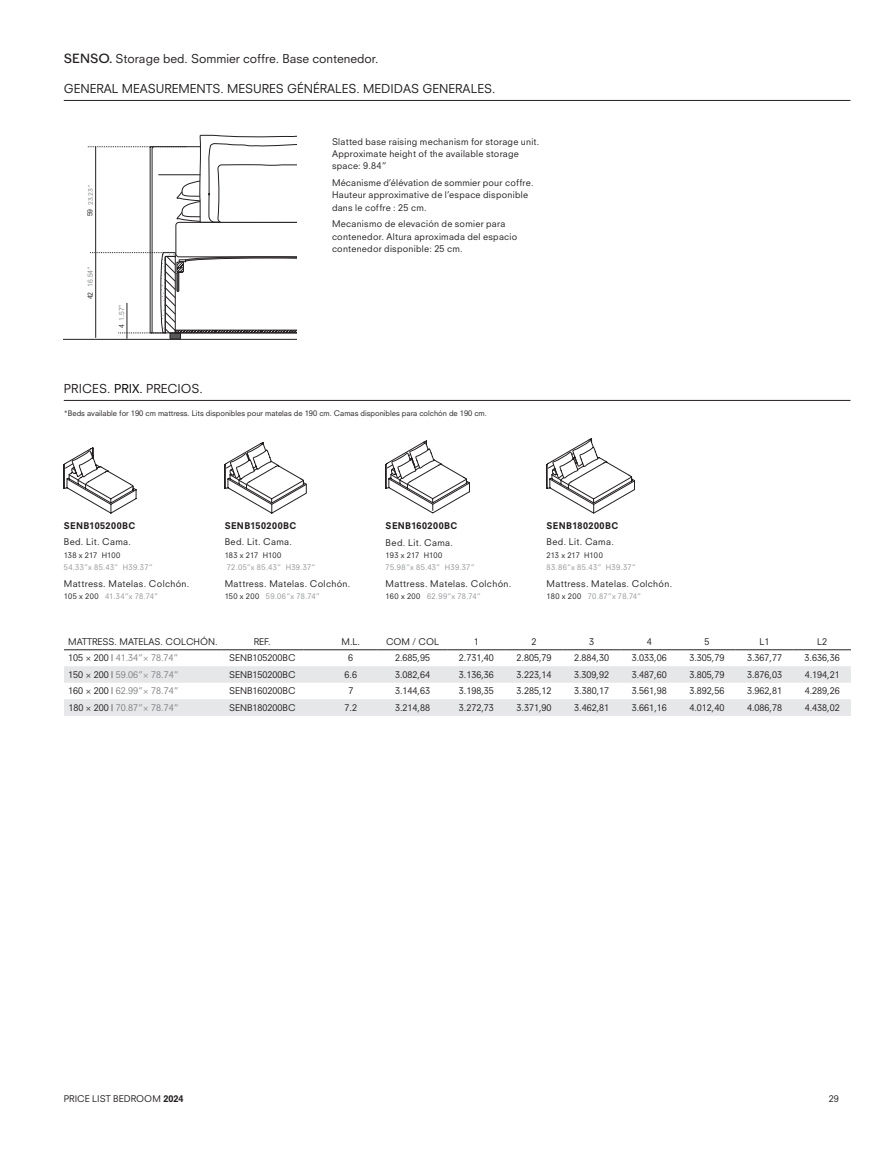
<style>
.page{position:relative;width:893px;height:1149px;background:#fff}
.page>*{position:absolute;margin:0;border:0;box-sizing:border-box;transform-origin:0 0}
.t1{font:12px "Neuzeit SLT Std";color:#231f20}
.t2{font:9px/12.3px "Neuzeit SLT Std";letter-spacing:.025em;color:#231f20}
.t3{font:9px "Neuzeit SLT Std";color:#231f20}
.t4{font:9px "Neuzeit SLT Std";color:#808285}
.t5{font:800 9px "Neuzeit SLT Std";letter-spacing:.05em;color:#231f20}
.t6{font:7.5px "Neuzeit SLT Std";color:#231f20}
.t7{font:7.5px "Neuzeit SLT Std";letter-spacing:.05em;color:#939598}
.t8{font:7.5px "Neuzeit SLT Std";letter-spacing:.03em;color:#939598}
.t9{font:6.75px "Neuzeit SLT Std";color:#808285}
.t10{font:5.85px "Neuzeit SLT Std";color:#808285;scale:1.15 1}
.s1{font-family:"Chiswick Grotesque";font-size:13.5px}
.s2{font-size:6.75px;color:#231f20}
.s3{color:#231f20}
.s4{color:#000}
.s5{font-weight:800}
</style>
<div class="page">
<hr style="left:64px;top:100px;width:786px;height:1px;background:#231f20">
<hr style="left:64px;top:400px;width:786px;height:1px;background:#231f20">
<svg style="left:64px;top:448px;width:72px;height:65px"></svg>
<svg style="left:225px;top:442px;width:81px;height:71px"></svg>
<svg style="left:386px;top:441px;width:84px;height:72px"></svg>
<svg style="left:546px;top:438px;width:89px;height:75px"></svg>
<svg style="left:64px;top:666px;width:787px;height:49px"></svg>
<hr style="left:378px;top:649px;width:69px;height:1px;background:#231f20">
<hr style="left:447px;top:649px;width:58px;height:1px;background:#231f20">
<hr style="left:505px;top:649px;width:58px;height:1px;background:#231f20">
<hr style="left:563px;top:649px;width:57px;height:1px;background:#231f20">
<hr style="left:620px;top:649px;width:58px;height:1px;background:#231f20">
<hr style="left:678px;top:649px;width:58px;height:1px;background:#231f20">
<hr style="left:736px;top:649px;width:57px;height:1px;background:#231f20">
<hr style="left:793px;top:649px;width:58px;height:1px;background:#231f20">
<hr style="left:324px;top:649px;width:54px;height:1px;background:#231f20">
<svg style="left:303px;top:649px;width:21px;height:1px"></svg>
<hr style="left:64px;top:649px;width:157px;height:1px;background:#231f20">
<hr style="left:221px;top:649px;width:82px;height:1px;background:#231f20">
<hr style="left:63px;top:339px;width:233px;height:1px;background:#231f20">
<svg style="left:88px;top:134px;width:208px;height:205px"></svg>
<hr style="left:159px;top:174px;width:41px;height:1px;background:#231f20">
<h1 class="t1" style="left:64px;top:51px;width:316px"><span class="s1">SENSO.</span> Storage bed. Sommier coffre. Base contenedor.</h1>
<h1 class="t1" style="left:64px;top:81px;width:433px">GENERAL MEASUREMENTS. MESURES GÉNÉRALES. MEDIDAS GENERALES.</h1>
<p class="t10" style="left:87px;top:216px;width:29px;rotate:-90deg"><span class="s2">59</span> 23.23”</p>
<p class="t9" style="left:86px;top:299px;width:35px;rotate:-90deg"><span class="s3">42</span> 16.54”</p>
<p class="t9" style="left:118px;top:328px;width:26px;rotate:-90deg"><span class="s3">4</span> 1.57”</p>
<h1 class="t1" style="left:64px;top:381px;width:141px">PRICES. <span class="s4">PRIX.</span> PRECIOS.</h1>
<p class="t2" style="left:332px;top:135px;width:209px">Slatted base raising mechanism for storage unit.<br>Approximate height of the available storage space: 9.84”</p>
<p class="t2" style="left:332px;top:176px;width:203px">Mécanisme d’élévation de sommier pour coffre.<br>Hauteur approximative de l’espace disponible dans le coffre : 25 cm.</p>
<p class="t2" style="left:332px;top:217px;width:187px">Mecanismo de elevación de somier para contenedor. Altura aproximada del espacio contenedor disponible: 25 cm.</p>
<p class="t6" style="left:64px;top:408px;width:425px">*Beds available for 190 cm mattress. Lits disponibles pour matelas de 190 cm. Camas disponibles para colchón de 190 cm.</p>
<p class="t5" style="left:64px;top:520px;width:73px">SENB105200BC</p>
<p class="t2" style="left:64px;top:535px;width:69px">Bed. Lit. Cama.</p>
<p class="t6" style="left:64px;top:550px;width:58px">138 x 217 H100</p>
<p class="t7" style="left:64px;top:562px;width:91px">54.33”x 85.43” H39.37”</p>
<p class="t2" style="left:64px;top:577px;width:127px">Mattress. Matelas. Colchón.</p>
<p class="t7" style="left:64px;top:591px;width:96px"><span class="s3">105 x 200</span> 41.34”x 78.74”</p>
<p class="t5" style="left:225px;top:520px;width:73px">SENB150200BC</p>
<p class="t2" style="left:225px;top:535px;width:69px">Bed. Lit. Cama.</p>
<p class="t6" style="left:225px;top:550px;width:58px">183 x 217 H100</p>
<p class="t7" style="left:227px;top:562px;width:90px">72.05”x 85.43” H39.37”</p>
<p class="t2" style="left:225px;top:577px;width:127px">Mattress. Matelas. Colchón.</p>
<p class="t7" style="left:225px;top:591px;width:97px"><span class="s3">150 x 200</span> 59.06”x 78.74”</p>
<p class="t5" style="left:386px;top:520px;width:73px">SENB160200BC</p>
<p class="t2" style="left:386px;top:536px;width:69px">Bed. Lit. Cama.</p>
<p class="t6" style="left:386px;top:550px;width:58px">193 x 217 H100</p>
<p class="t7" style="left:386px;top:562px;width:91px">75.98”x 85.43” H39.37”</p>
<p class="t2" style="left:386px;top:577px;width:127px">Mattress. Matelas. Colchón.</p>
<p class="t7" style="left:386px;top:591px;width:97px"><span class="s3">160 x 200</span> 62.99”x 78.74”</p>
<p class="t5" style="left:547px;top:520px;width:73px">SENB180200BC</p>
<p class="t2" style="left:547px;top:535px;width:69px">Bed. Lit. Cama.</p>
<p class="t6" style="left:547px;top:550px;width:58px">213 x 217 H100</p>
<p class="t7" style="left:547px;top:562px;width:91px">83.86”x 85.43” H39.37”</p>
<p class="t2" style="left:547px;top:577px;width:127px">Mattress. Matelas. Colchón.</p>
<p class="t8" style="left:547px;top:591px;width:96px"><span class="s3">180 x 200</span> 70.87”x 78.74”</p>
<p class="t3" style="left:68px;top:636px;width:151px">MATTRESS. MATELAS. COLCHÓN.</p>
<p class="t2" style="left:254px;top:635px;width:19px">REF.</p>
<p class="t2" style="left:342px;top:635px;width:20px">M.L.</p>
<p class="t2" style="left:386px;top:635px;width:55px">COM / COL</p>
<p class="t2" style="left:474px;top:635px;width:7px">1</p>
<p class="t2" style="left:531px;top:635px;width:7px">2</p>
<p class="t2" style="left:589px;top:635px;width:7px">3</p>
<p class="t2" style="left:647px;top:635px;width:7px">4</p>
<p class="t2" style="left:704px;top:635px;width:7px">5</p>
<p class="t2" style="left:759px;top:635px;width:12px">L1</p>
<p class="t2" style="left:817px;top:635px;width:12px">L2</p>
<p class="t4" style="left:68px;top:652px;width:112px"><span class="s3">105 × 200 |</span> 41.34”× 78.74”</p>
<p class="t3" style="left:229px;top:652px;width:68px">SENB105200BC</p>
<p class="t2" style="left:348px;top:651px;width:7px">6</p>
<p class="t2" style="left:395px;top:651px;width:37px">2.685,95</p>
<p class="t2" style="left:459px;top:651px;width:37px">2.731,40</p>
<p class="t2" style="left:516px;top:651px;width:37px">2.805,79</p>
<p class="t2" style="left:574px;top:651px;width:37px">2.884,30</p>
<p class="t2" style="left:632px;top:651px;width:37px">3.033,06</p>
<p class="t2" style="left:689px;top:651px;width:37px">3.305,79</p>
<p class="t2" style="left:747px;top:651px;width:37px">3.367,77</p>
<p class="t2" style="left:805px;top:651px;width:37px">3.636,36</p>
<p class="t4" style="left:68px;top:669px;width:112px"><span class="s3">150 × 200 |</span> 59.06”× 78.74”</p>
<p class="t3" style="left:229px;top:669px;width:68px">SENB150200BC</p>
<p class="t2" style="left:345px;top:668px;width:14px">6.6</p>
<p class="t2" style="left:395px;top:668px;width:37px">3.082,64</p>
<p class="t2" style="left:459px;top:668px;width:37px">3.136,36</p>
<p class="t2" style="left:516px;top:668px;width:37px">3.223,14</p>
<p class="t2" style="left:574px;top:668px;width:37px">3.309,92</p>
<p class="t2" style="left:632px;top:668px;width:37px">3.487,60</p>
<p class="t2" style="left:689px;top:668px;width:37px">3.805,79</p>
<p class="t2" style="left:747px;top:668px;width:37px">3.876,03</p>
<p class="t2" style="left:805px;top:668px;width:37px">4.194,21</p>
<p class="t4" style="left:68px;top:685px;width:112px"><span class="s3">160 × 200 |</span> 62.99”× 78.74”</p>
<p class="t3" style="left:229px;top:685px;width:68px">SENB160200BC</p>
<p class="t2" style="left:348px;top:684px;width:7px">7</p>
<p class="t2" style="left:395px;top:684px;width:37px">3.144,63</p>
<p class="t2" style="left:459px;top:684px;width:37px">3.198,35</p>
<p class="t2" style="left:516px;top:684px;width:37px">3.285,12</p>
<p class="t2" style="left:574px;top:684px;width:37px">3.380,17</p>
<p class="t2" style="left:632px;top:684px;width:37px">3.561,98</p>
<p class="t2" style="left:689px;top:684px;width:37px">3.892,56</p>
<p class="t2" style="left:747px;top:684px;width:37px">3.962,81</p>
<p class="t2" style="left:805px;top:684px;width:37px">4.289,26</p>
<p class="t4" style="left:68px;top:702px;width:112px"><span class="s3">180 × 200 |</span> 70.87”× 78.74”</p>
<p class="t3" style="left:229px;top:702px;width:68px">SENB180200BC</p>
<p class="t2" style="left:345px;top:701px;width:14px">7.2</p>
<p class="t2" style="left:395px;top:701px;width:37px">3.214,88</p>
<p class="t2" style="left:459px;top:701px;width:37px">3.272,73</p>
<p class="t2" style="left:516px;top:701px;width:37px">3.371,90</p>
<p class="t2" style="left:574px;top:701px;width:37px">3.462,81</p>
<p class="t2" style="left:632px;top:701px;width:37px">3.661,16</p>
<p class="t2" style="left:689px;top:701px;width:37px">4.012,40</p>
<p class="t2" style="left:747px;top:701px;width:37px">4.086,78</p>
<p class="t2" style="left:805px;top:701px;width:37px">4.438,02</p>
<p class="t3" style="left:64px;top:1092px;width:121px">PRICE LIST BEDROOM <span class="s5">2024</span></p>
<p class="t2" style="left:829px;top:1091px;width:12px">29</p>
</div>
